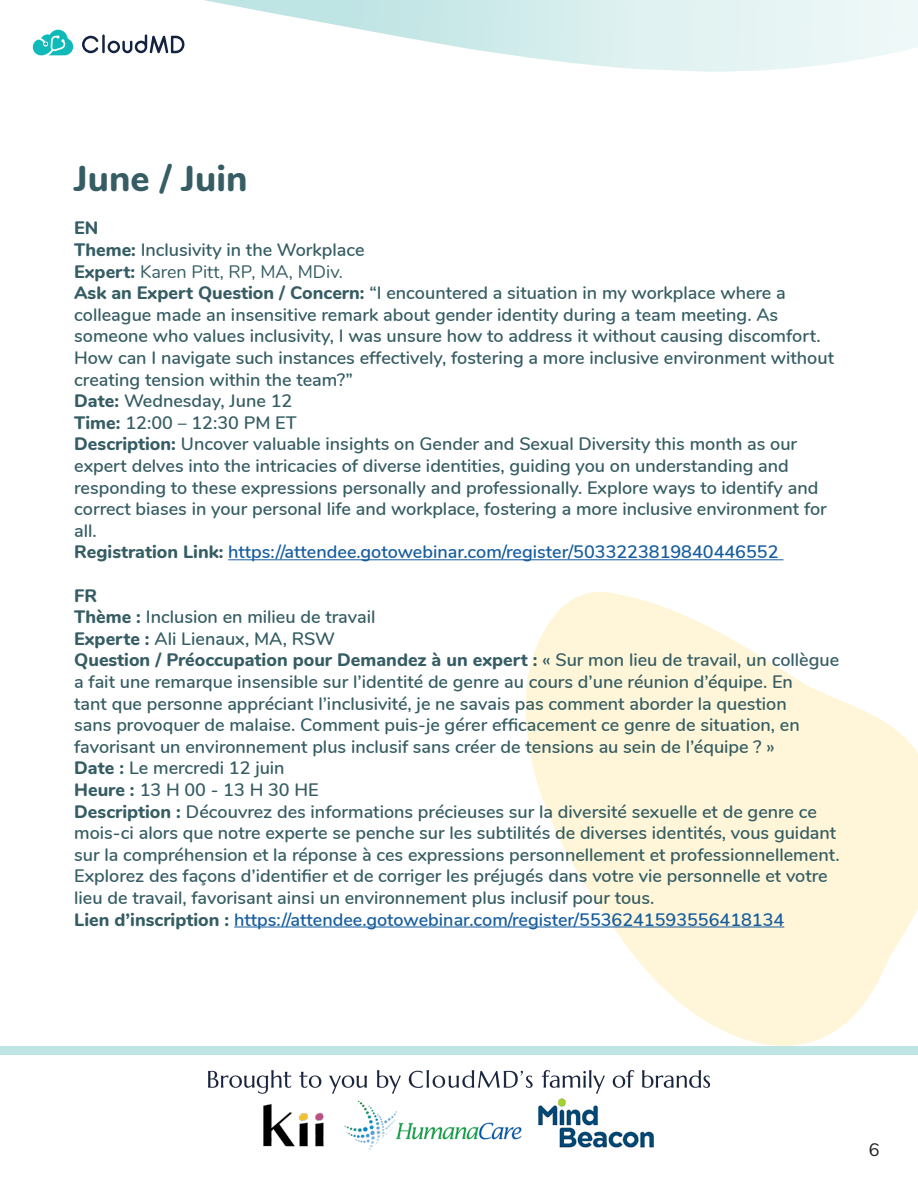
<style>
.page{position:relative;width:918px;height:1188px;background:#fff}
.page>*{position:absolute;margin:0;border:0;box-sizing:border-box;transform-origin:0 0}
.t1{font:800 36px "Nunito";color:#355d63}
.t2{font:600 18px/21.6px "Nunito";color:#355d63}
.t3{font:600 18px "Nunito";color:#175d9e}
.t4{font:18px "Nunito";color:#355d63}
.t5{font:800 18px "Nunito";color:#355d63}
.t6{font:18px "Nunito";color:#231f20}
.s1{font-weight:800}
.s2{font-weight:800;color:#355d63}
</style>
<div class="page">
<div style="left:0;top:1046px;width:918px;height:9px;background:#bfe4e4"></div>
<img style="left:207px;top:1070px;width:504px;height:82px">
<svg style="left:32px;top:0;width:886px;height:72px"></svg>
<svg style="left:524px;top:591px;width:394px;height:455px;fill:#fff6d9"></svg>
<hr style="left:228px;top:559px;width:556px;height:1px;background:#175d9e">
<hr style="left:234px;top:927px;width:550px;height:1px;background:#175d9e">
<p class="t1" style="left:74px;top:152px;width:175px">June / Juin</p>
<p class="t5" style="left:74px;top:215px;width:26px">EN</p>
<p class="t2" style="left:74px;top:238px;width:292px"><span class="s1">Theme:</span> Inclusivity in the Workplace</p>
<p class="t4" style="left:74px;top:258px;width:270px"><span class="s1">Expert:</span> Karen Pitt, RP, MA, MDiv.</p>
<p class="t2" style="left:74px;top:281px;width:761px"><span class="s1">Ask an Expert Question / Concern:</span> “I encountered a situation in my workplace where a colleague made an insensitive remark about gender identity during a team meeting. As someone who values inclusivity, I was unsure how to address it without causing discomfort.<br>How can I navigate such instances effectively, fostering a more inclusive environment without creating tension within the team?”</p>
<p class="t2" style="left:74px;top:389px;width:220px"><span class="s1">Date:</span> Wednesday, June 12</p>
<p class="t2" style="left:74px;top:411px;width:224px"><span class="s1">Time:</span> 12:00 – 12:30 PM ET</p>
<p class="t2" style="left:74px;top:432px;width:754px"><span class="s1">Description:</span> Uncover valuable insights on Gender and Sexual Diversity this month as our expert delves into the intricacies of diverse identities, guiding you on understanding and responding to these expressions personally and professionally. Explore ways to identify and correct biases in your personal life and workplace, fostering a more inclusive environment for all.</p>
<p class="t3" style="left:74px;top:539px;width:706px"><span class="s2">Registration Link:</span> https://attendee.gotowebinar.com/register/5033223819840446552</p>
<p class="t5" style="left:74px;top:582px;width:24px">FR</p>
<p class="t2" style="left:74px;top:605px;width:303px"><span class="s1">Thème :</span> Inclusion en milieu de travail</p>
<p class="t2" style="left:74px;top:627px;width:262px"><span class="s1">Experte :</span> Ali Lienaux, MA, RSW</p>
<p class="t2" style="left:74px;top:648px;width:766px"><span class="s1">Question / Préoccupation pour Demandez à un expert :</span> « Sur mon lieu de travail, un collègue a fait une remarque insensible sur l’identité de genre au cours d’une réunion d’équipe. En<br>tant que personne appréciant l’inclusivité, je ne savais pas comment aborder la question<br>sans provoquer de malaise. Comment puis-je gérer efficacement ce genre de situation, en favorisant un environnement plus inclusif sans créer de tensions au sein de l’équipe ? »</p>
<p class="t2" style="left:74px;top:756px;width:212px"><span class="s1">Date :</span> Le mercredi 12 juin</p>
<p class="t2" style="left:74px;top:778px;width:246px"><span class="s1">Heure :</span> 13 H 00 - 13 H 30 HE</p>
<p class="t2" style="left:74px;top:800px;width:767px"><span class="s1">Description :</span> Découvrez des informations précieuses sur la diversité sexuelle et de genre ce mois-ci alors que notre experte se penche sur les subtilités de diverses identités, vous guidant sur la compréhension et la réponse à ces expressions personnellement et professionnellement.<br>Explorez des façons d’identifier et de corriger les préjugés dans votre vie personnelle et votre lieu de travail, favorisant ainsi un environnement plus inclusif pour tous.</p>
<p class="t3" style="left:74px;top:906px;width:712px"><span class="s2">Lien d’inscription :</span> https://attendee.gotowebinar.com/register/5536241593556418134</p>
<p class="t6" style="left:869px;top:1137px;width:12px">6</p>
</div>
